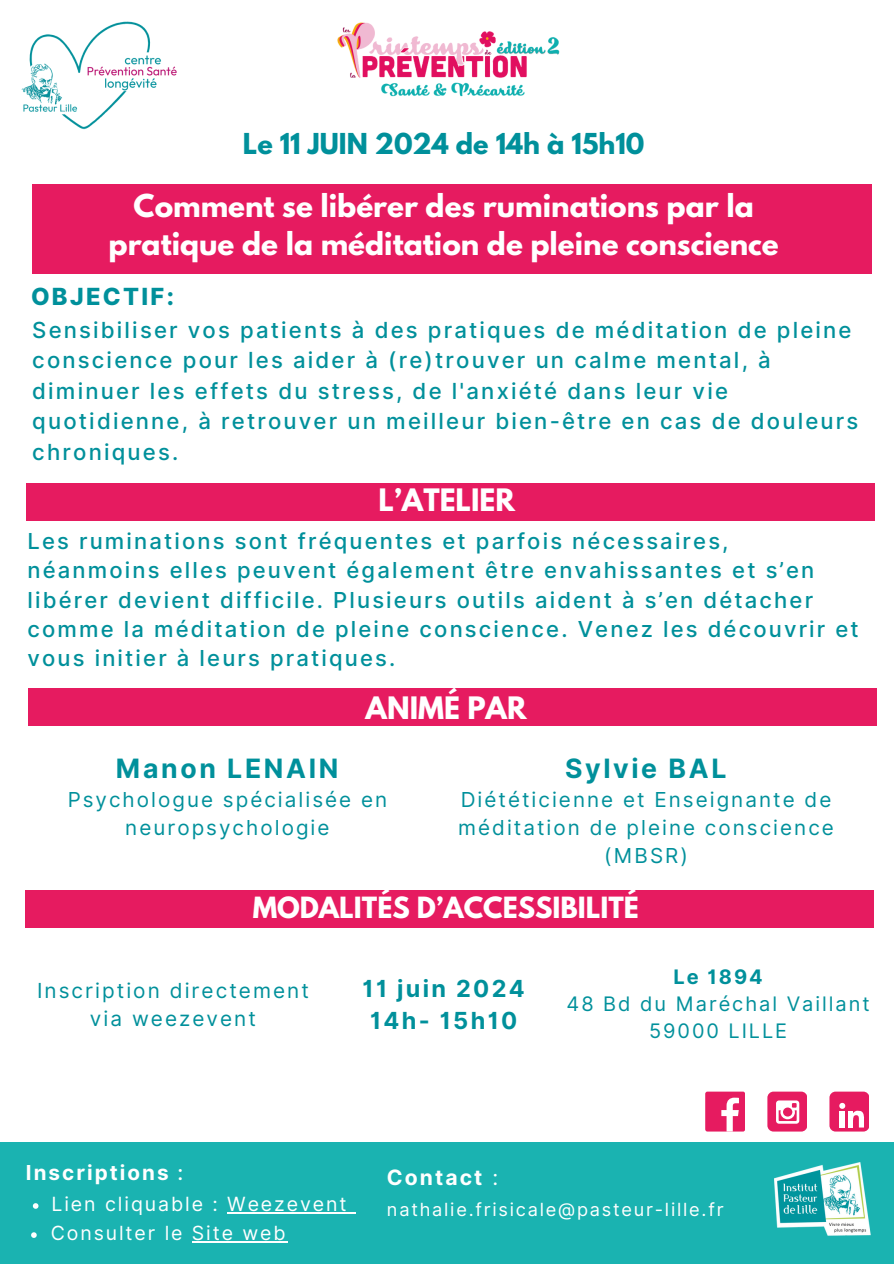
<style>
.page{position:relative;width:894px;height:1264px;background:#fff}
.page>*{position:absolute;margin:0;border:0;box-sizing:border-box;transform-origin:0 0}
.t1{font:700 27.9px/38.4px "League Spartan";color:#fff;text-align:center}
.t2{font:700 27.3px "League Spartan";color:#fff}
.t3{font:700 26.7px "Inter";letter-spacing:.1em;color:#00909b}
.t4{font:700 25.8px "League Spartan";color:#fff}
.t5{font:700 25.5px "League Spartan";color:#00909b}
.t6{font:800 23.7px "Inter";letter-spacing:.1em;color:#00909b}
.t7{font:700 23.55px/31.5px "Inter";letter-spacing:.1em;color:#00909b;text-align:center}
.t8{font:500 22.2px/30.3px "Inter";letter-spacing:.1em;color:#00909b}
.t9{font:500 22.05px/29.2px "Inter";letter-spacing:.1em;color:#00909b}
.t10{font:700 21.15px "Inter";letter-spacing:.1em;color:#fff}
.t11{font:20.7px/27.8px "Inter";letter-spacing:.1em;color:#00909b;text-align:center}
.t12{font:20.55px/28.2px "Inter";letter-spacing:.1em;color:#00909b;text-align:center}
.t13{font:700 20.55px "Inter";letter-spacing:.1em;color:#fff}
.t14{font:19.95px/27px "Inter";letter-spacing:.1em;color:#00909b;text-align:center}
.t15{font:19.5px "Inter";letter-spacing:.1em;color:#fff}
.t16{font:18.15px "Inter";letter-spacing:.1em;color:#fff}
.s1{font-weight:700}
.s2{font-weight:500}
.s3{font-weight:400}
</style>
<div class="page">
<div style="left:32px;top:184px;width:839px;height:89px;background:#e61b60"></div>
<img style="left:21px;top:21px;width:156px;height:109px">
<div style="left:0;top:1141px;width:893px;height:122px;background:#1ab3b1"></div>
<img style="left:337px;top:22px;width:223px;height:75px">
<img style="left:774px;top:1162px;width:97px;height:74px">
<div style="left:26px;top:483px;width:848px;height:37px;background:#e61b60"></div>
<svg style="left:33px;top:1203px;width:5px;height:5px"></svg>
<hr style="left:227px;top:1212px;width:121px;height:1px;background:#fff">
<div style="left:705px;top:1091px;width:39px;height:39px;background:#e61b60;border-radius:2px"></div>
<svg style="left:721px;top:1097px;width:17px;height:33px"></svg>
<div style="left:767px;top:1091px;width:39px;height:39px;background:#e61b60;border-radius:6px"></div>
<svg style="left:776px;top:1100px;width:23px;height:23px"></svg>
<div style="left:829px;top:1091px;width:39px;height:39px;background:#e61b60;border-radius:6px"></div>
<svg style="left:839px;top:1102px;width:25px;height:25px"></svg>
<svg style="left:31px;top:1232px;width:6px;height:5px"></svg>
<hr style="left:192px;top:1241px;width:95px;height:1px;background:#fff">
<div style="left:28px;top:688px;width:848px;height:37px;background:#e61b60"></div>
<div style="left:25px;top:890px;width:848px;height:38px;background:#e61b60"></div>
<p class="t5" style="left:243px;top:131px;width:403px">Le 11 JUIN 2024 de 14h à 15h10</p>
<h2 class="t1" style="left:109px;top:190px;width:671px">Comment se libérer des ruminations par la pratique de la méditation de pleine conscience</h2>
<h6 class="t6" style="left:31px;top:282px;width:144px">OBJECTIF:</h6>
<h3 class="t8" style="left:32px;top:315px;width:827px">Sensibiliser vos patients à des pratiques de méditation de pleine conscience pour les aider à (re)trouver un calme mental, à diminuer les effets du stress, de l'anxiété dans leur vie quotidienne, à retrouver un meilleur bien-être en cas de douleurs chroniques.</h3>
<h4 class="t2" style="left:378px;top:486px;width:138px">L’ATELIER</h4>
<h1 class="t9" style="left:27px;top:526px;width:832px">Les ruminations sont fréquentes et parfois nécessaires, néanmoins elles peuvent également être envahissantes et s’en libérer devient difficile. Plusieurs outils aident à s’en détacher comme la méditation de pleine conscience. Venez les découvrir et vous initier à leurs pratiques.</h1>
<h5 class="t2" style="left:365px;top:694px;width:163px">ANIMÉ PAR</h5>
<h1 class="t3" style="left:116px;top:752px;width:224px">Manon LENAIN</h1>
<h1 class="t12" style="left:68px;top:785px;width:321px">Psychologue spécialisée en neuropsychologie</h1>
<h1 class="t3" style="left:565px;top:752px;width:163px">Sylvie BAL</h1>
<h1 class="t12" style="left:458px;top:785px;width:377px">Diététicienne et Enseignante de méditation de pleine conscience (MBSR)</h1>
<h6 class="t4" style="left:252px;top:895px;width:387px">MODALITÉS D’ACCESSIBILITÉ</h6>
<p class="t11" style="left:37px;top:976px;width:273px">Inscription directement via weezevent</p>
<p class="t7" style="left:362px;top:972px;width:164px">11 juin 2024<br>14h- 15h10</p>
<p class="t14" style="left:566px;top:962px;width:304px"><span class="s1">Le 1894<br></span>48 Bd du Maréchal Vaillant<br>59000 LILLE</p>
<h6 class="t13" style="left:26px;top:1160px;width:159px">Inscriptions <span class="s2">:</span></h6>
<h6 class="t15" style="left:51px;top:1192px;width:296px">Lien cliquable : Weezevent</h6>
<h4 class="t15" style="left:51px;top:1221px;width:236px">Consulter le Site web</h4>
<h6 class="t10" style="left:387px;top:1165px;width:113px">Contact <span class="s3">:</span></h6>
<h4 class="t16" style="left:387px;top:1198px;width:338px">nathalie.frisicale@pasteur-lille.fr</h4>
</div>
